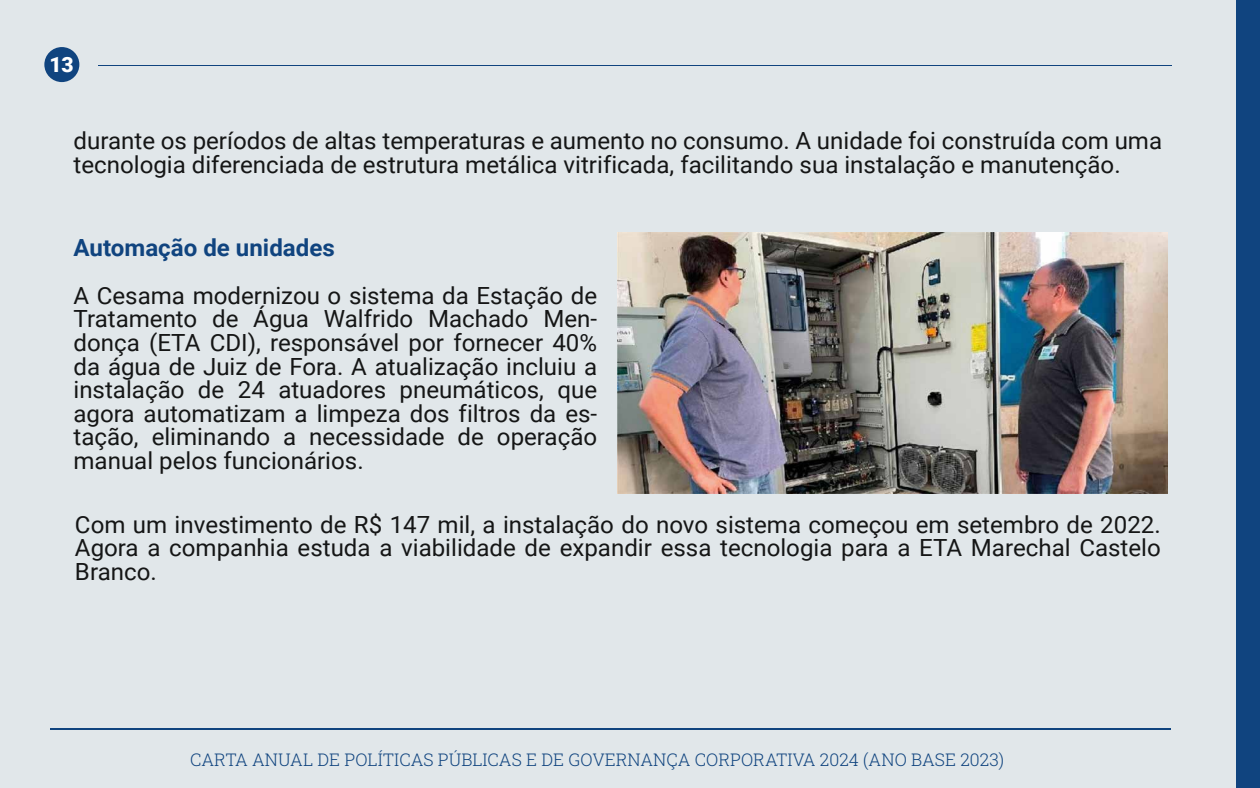
<style>
.page{position:relative;width:1260px;height:788px;background:#e1e7ea}
.page>*{position:absolute;margin:0;border:0;box-sizing:border-box;transform-origin:0 0}
.t1{font:23.62px/23.6px "Roboto";color:#151616;text-align:justify}
.t2{font:700 23.62px "Roboto";color:#10447f}
.t3{font:900 21px "Roboto";color:#fff}
.t4{font:17.5px "Roboto Slab";color:#10447f}
</style>
<div class="page">
<hr style="left:50px;top:728px;width:1121px;height:1px;background:#10447f">
<div style="left:1237px;top:0;width:23px;height:788px;background:#10447f"></div>
<hr style="left:98px;top:65px;width:1073px;height:1px;background:#10447f">
<div style="left:44px;top:47px;width:35px;height:35px;background:#10447f;border-radius:50%"></div>
<img style="left:618px;top:233px;width:549px;height:260px">
<p class="t3" style="left:49px;top:50px;width:26px">13</p>
<p class="t1" style="left:74px;top:128px;width:1090px">durante os períodos de altas temperaturas e aumento no consumo. A unidade foi construída com uma tecnologia diferenciada de estrutura metálica vitrificada, facilitando sua instalação e manutenção.</p>
<p class="t2" style="left:74px;top:231px;width:263px">Automação de unidades</p>
<p class="t1" style="left:74px;top:282px;width:525px">A Cesama modernizou o sistema da Estação de Tratamento de Água Walfrido Machado Men&shy;donça (ETA CDI), responsável por fornecer 40% da água de Juiz de Fora. A atualização incluiu a instalação de 24 atuadores pneumáticos, que agora automatizam a limpeza dos filtros da es&shy;tação, eliminando a necessidade de operação manual pelos funcionários.</p>
<p class="t1" style="left:75px;top:511px;width:1087px">Com um investimento de R$ 147 mil, a instalação do novo sistema começou em setembro de 2022.<br>Agora a companhia estuda a viabilidade de expandir essa tecnologia para a ETA Marechal Castelo Branco.</p>
<p class="t4" style="left:190px;top:747px;width:815px">CARTA ANUAL DE POLÍTICAS PÚBLICAS E DE GOVERNANÇA CORPORATIVA 2024 (ANO BASE 2023)</p>
</div>
